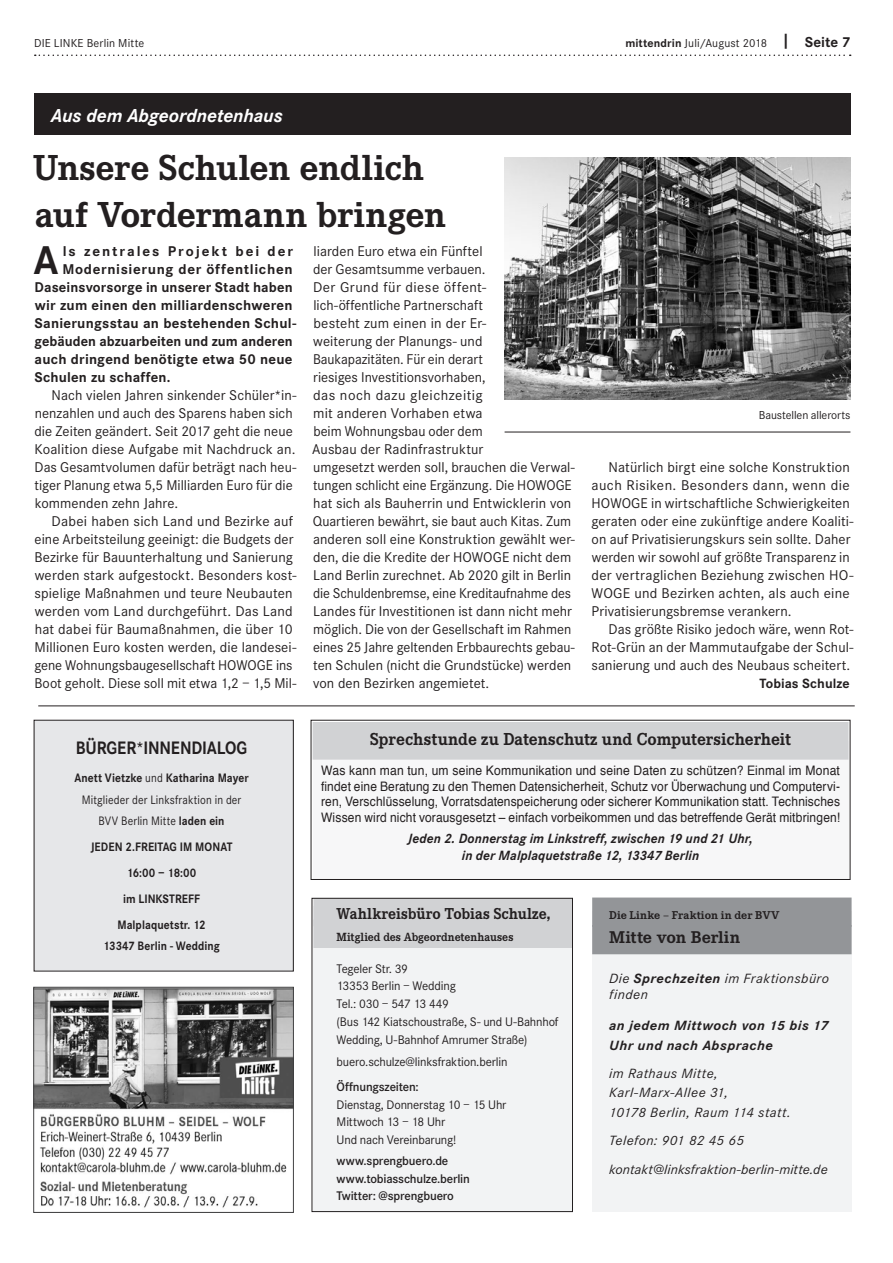
<style>
.page{position:relative;width:893px;height:1263px;background:#fff}
.page>*{position:absolute;margin:0;border:0;box-sizing:border-box;transform-origin:0 0}
.t1{font:700 41.7px "Corporate S";color:#231f20}
.t2{font:700 37.5px/46.5px "Corporate E";letter-spacing:-.005em;color:#231f20}
.t3{font:italic 700 19.5px "Corporate S";letter-spacing:-.005em;color:#fff}
.t4{font:700 18.75px "Corporate S";letter-spacing:-.01em;color:#231f20;scale:.9 1}
.t5{font:700 18px "Corporate E";color:#231f20}
.t6{font:700 17.7px "Corporate E";color:#231f20}
.t7{font:700 16.35px "Corporate E";letter-spacing:.01em;color:#231f20;scale:.95 1}
.t8{font:14.7px/18px "Corporate S";letter-spacing:.005em;color:#231f20}
.t9{font:700 14.7px "Corporate S";letter-spacing:.015em;color:#231f20}
.t10{font:700 14.7px "Corporate S";letter-spacing:.045em;color:#231f20}
.t11{font:700 14.7px "Corporate S";letter-spacing:.13em;color:#231f20}
.t12{font:italic 13.95px/19.2px "Corporate S";letter-spacing:.025em;color:#231f20;scale:1.06 1}
.t13{font:italic 700 13.95px/16.6px "Corporate S";letter-spacing:.01em;color:#231f20;text-align:center}
.t14{font:italic 13.95px/28.8px "Corporate S";letter-spacing:.005em;color:#231f20;scale:1.06 1}
.t15{font:italic 700 13.95px/19.2px "Corporate S";letter-spacing:.03em;color:#231f20;scale:1.06 1}
.t16{font:700 13.95px "Corporate S";letter-spacing:.005em;color:#231f20}
.t17{font:13.05px/15.8px "Helvetica";letter-spacing:.01em;color:#231f20;text-align:justify;scale:.93 1}
.t18{font:12.9px/17.4px "Corporate S";letter-spacing:-.015em;color:#231f20}
.t19{font:600 12.9px/17.4px "Corporate S";letter-spacing:-.015em;color:#231f20}
.t20{font:12.75px/21.6px "Corporate S";letter-spacing:.01em;color:#231f20;text-align:center;scale:.9 1}
.t21{font:700 12.75px/25.8px "Corporate S";letter-spacing:.005em;color:#231f20;text-align:center;scale:.9 1}
.t22{font:700 12.3px "Corporate E";letter-spacing:.005em;color:#231f20;scale:.95 1}
.t23{font:12px "Corporate S";letter-spacing:.01em;color:#231f20}
.t24{font:700 11.85px "Corporate E";letter-spacing:.01em;color:#231f20}
.s1{font-weight:700}
.s2{font-weight:700;font-size:15px}
</style>
<div class="page">
<svg style="left:35px;top:55px;width:816px;height:1px"></svg>
<hr style="left:38px;top:705px;width:817px;height:1px;background:#231f20">
<div style="left:34px;top:94px;width:816px;height:41px;background:#231f20"></div>
<hr style="left:505px;top:432px;width:345px;height:1px;background:#231f20">
<img style="left:505px;top:158px;width:345px;height:241px">
<div style="left:34px;top:720px;width:259px;height:251px;background:#e6e7e9"></div>
<div style="left:313px;top:906px;width:260px;height:305px;background:#f2f3f4"></div>
<div style="left:313px;top:898px;width:260px;height:28px;background:#d1d2d4"></div>
<div style="left:313px;top:920px;width:260px;height:28px;background:#d1d2d4"></div>
<div style="left:312px;top:898px;width:261px;height:314px;border:1px solid #231f20"></div>
<div style="left:313px;top:741px;width:535px;height:139px;background:#f7f7f8"></div>
<div style="left:313px;top:723px;width:535px;height:36px;background:#d1d2d4"></div>
<div style="left:311px;top:720px;width:539px;height:160px;border:1px solid #231f20"></div>
<div style="left:592px;top:911px;width:260px;height:300px;background:#f2f3f4"></div>
<div style="left:592px;top:897px;width:260px;height:30px;background:#939598"></div>
<div style="left:592px;top:925px;width:260px;height:29px;background:#939598"></div>
<img style="left:35px;top:989px;width:257px;height:219px">
<div style="left:33px;top:987px;width:261px;height:226px;border:1px solid #3e3e3f"></div>
<p class="t23" style="left:34px;top:36px;width:112px">DIE LINKE Berlin Mitte</p>
<p class="t23" style="left:625px;top:36px;width:227px"><span class="s1">mittendrin</span> Juli/August 2018 <span class="s2">| Seite 7</span></p>
<h3 class="t3" style="left:51px;top:103px;width:233px">Aus dem Abgeordnetenhaus</h3>
<h2 class="t2" style="left:33px;top:145px;width:415px">Unsere Schulen endlich auf Vordermann bringen</h2>
<h1 class="t1" style="left:34px;top:236px;width:27px">A</h1>
<p class="t11" style="left:63px;top:242px;width:232px">ls zentrales Projekt bei der</p>
<p class="t8" style="left:312px;top:242px;width:264px">liarden Euro etwa ein Fünftel<br>der Gesamtsumme verbauen.<br>Der Grund für diese öffent&shy;lich-öffentliche Partnerschaft<br>besteht zum einen in der Er-<br>weiterung der Planungs- und Baukapazitäten. Für ein derart<br>riesiges Investitionsvorhaben,<br>das noch dazu gleichzeitig<br>mit anderen Vorhaben etwa<br>beim Wohnungsbau oder dem<br>Ausbau der Radinfrastruktur<br>umgesetzt werden soll, brauchen die Verwal&shy;tungen schlicht eine Ergänzung. Die HOWOGE hat sich als Bauherrin und Entwicklerin von Quartieren bewährt, sie baut auch Kitas. Zum anderen soll eine Konstruktion gewählt wer&shy;den, die die Kredite der HOWOGE nicht dem Land Berlin zurechnet. Ab 2020 gilt in Berlin die Schuldenbremse, eine Kreditaufnahme des Landes für Investitionen ist dann nicht mehr möglich. Die von der Gesellschaft im Rahmen eines 25 Jahre geltenden Erbbaurechts gebau&shy;ten Schulen (nicht die Grundstücke) werden von den Bezirken angemietet.</p>
<p class="t10" style="left:62px;top:260px;width:232px">Modernisierung der öffentlichen</p>
<p class="t9" style="left:35px;top:278px;width:259px">Daseinsvorsorge in unserer Stadt haben</p>
<p class="t9" style="left:35px;top:296px;width:259px">wir zum einen den milliardenschweren</p>
<p class="t9" style="left:35px;top:314px;width:263px">Sanierungsstau an bestehenden Schul-</p>
<p class="t9" style="left:34px;top:332px;width:260px">gebäuden abzuarbeiten und zum anderen</p>
<p class="t9" style="left:35px;top:350px;width:259px">auch dringend benötigte etwa 50 neue</p>
<p class="t9" style="left:35px;top:368px;width:137px">Schulen zu schaffen.</p>
<p class="t8" style="left:35px;top:386px;width:263px;text-indent:17px">Nach vielen Jahren sinkender Schüler*in&shy;nenzahlen und auch des Sparens haben sich die Zeiten geändert. Seit 2017 geht die neue Koalition diese Aufgabe mit Nachdruck an.<br>Das Gesamtvolumen dafür beträgt nach heu&shy;tiger Planung etwa 5,5 Milliarden Euro für die kommenden zehn Jahre.</p>
<p class="t8" style="left:34px;top:512px;width:264px;text-indent:17px">Dabei haben sich Land und Bezirke auf eine Arbeitsteilung geeinigt: die Budgets der Bezirke für Bauunterhaltung und Sanierung werden stark aufgestockt. Besonders kost&shy;spielige Maßnahmen und teure Neubauten werden vom Land durchgeführt. Das Land hat dabei für Baumaßnahmen, die über 10<br>Millionen Euro kosten werden, die landesei&shy;gene Wohnungsbaugesellschaft HOWOGE ins Boot geholt. Diese soll mit etwa 1,2 – 1,5 Mil-</p>
<p class="t23" style="left:759px;top:408px;width:93px">Baustellen allerorts</p>
<p class="t8" style="left:591px;top:458px;width:264px;text-indent:17px">Natürlich birgt eine solche Konstruktion auch Risiken. Besonders dann, wenn die HOWOGE in wirtschaftliche Schwierigkeiten geraten oder eine zukünftige andere Koaliti&shy;on auf Privatisierungskurs sein sollte. Daher werden wir sowohl auf größte Transparenz in der vertraglichen Beziehung zwischen HO-WOGE und Bezirken achten, als auch eine Privatisierungsbremse verankern.</p>
<p class="t8" style="left:592px;top:620px;width:263px;text-align:justify;text-indent:17px">Das größte Risiko jedoch wäre, wenn Rot-Rot-Grün an der Mammutaufgabe der Schul&shy;sanierung und auch des Neubaus scheitert.</p>
<p class="t16" style="left:760px;top:675px;width:92px">Tobias Schulze</p>
<p class="t4" style="left:76px;top:737px;width:192px">BÜRGER*INNENDIALOG</p>
<p class="t20" style="left:74px;top:767px;width:195px"><span class="s1">Anett Vietzke</span> und <span class="s1">Katharina Mayer<br></span>Mitglieder der Linksfraktion in der<br>BVV Berlin Mitte <span class="s1">laden ein</span></p>
<p class="t21" style="left:91px;top:834px;width:159px">JEDEN 2.FREITAG IM MONAT<br>16:00 – 18:00<br>im LINKSTREFF<br>Malplaquetstr. 12</p>
<p class="t21" style="left:103px;top:933px;width:131px">13347 Berlin - Wedding</p>
<p class="t5" style="left:370px;top:729px;width:422px">Sprechstunde zu Datenschutz und Computersicherheit</p>
<p class="t17" style="left:321px;top:763px;width:559px">Was kann man tun, um seine Kommunikation und seine Daten zu schützen? Einmal im Monat findet eine Beratung zu den Themen Datensicherheit, Schutz vor Überwachung und Computervi&shy;ren, Verschlüsselung, Vorratsdatenspeicherung oder sicherer Kommunikation statt. Technisches Wissen wird nicht vorausgesetzt – einfach vorbeikommen und das betreffende Gerät mitbringen!</p>
<p class="t13" style="left:408px;top:830px;width:346px">Jeden 2. Donnerstag im Linkstreff, zwischen 19 und 21 Uhr, in der Malplaquetstraße 12, 13347 Berlin</p>
<p class="t7" style="left:337px;top:904px;width:227px">Wahlkreisbüro Tobias Schulze,</p>
<p class="t22" style="left:337px;top:929px;width:188px">Mitglied des Abgeordnetenhauses</p>
<p class="t18" style="left:337px;top:960px;width:121px">Tegeler Str. 39<br>13353 Berlin – Wedding<br>Tel.: 030 – 547 13 449</p>
<p class="t18" style="left:337px;top:1013px;width:223px;line-height:17.9px">(Bus 142 Kiatschoustraße, S- und U-Bahnhof<br>Wedding, U-Bahnhof Amrumer Straße)</p>
<p class="t18" style="left:337px;top:1053px;width:172px">buero.schulze@linksfraktion.berlin</p>
<p class="t19" style="left:337px;top:1078px;width:84px">Öffnungszeiten:</p>
<p class="t18" style="left:337px;top:1096px;width:171px">Dienstag, Donnerstag 10 – 15 Uhr<br>Mittwoch 13 – 18 Uhr<br>Und nach Vereinbarung!</p>
<p class="t19" style="left:337px;top:1152px;width:135px">www.sprengbuero.de www.tobiasschulze.berlin<br>Twitter: @sprengbuero</p>
<p class="t24" style="left:609px;top:908px;width:172px">Die Linke – Fraktion in der BVV</p>
<p class="t6" style="left:609px;top:928px;width:133px">Mitte von Berlin</p>
<p class="t12" style="left:609px;top:970px;width:209px;line-height:16.2px">Die <span class="s1">Sprechzeiten</span> im Fraktionsbüro finden</p>
<p class="t15" style="left:609px;top:1016px;width:208px">an jedem Mittwoch von 15 bis 17<br>Uhr und nach Absprache</p>
<p class="t12" style="left:609px;top:1064px;width:173px">im Rathaus Mitte,<br>Karl-Marx-Allee 31,<br>10178 Berlin, Raum 114 statt.</p>
<p class="t14" style="left:609px;top:1126px;width:208px">Telefon: 901 82 45 65 kontakt@linksfraktion-berlin-mitte.de</p>
</div>
